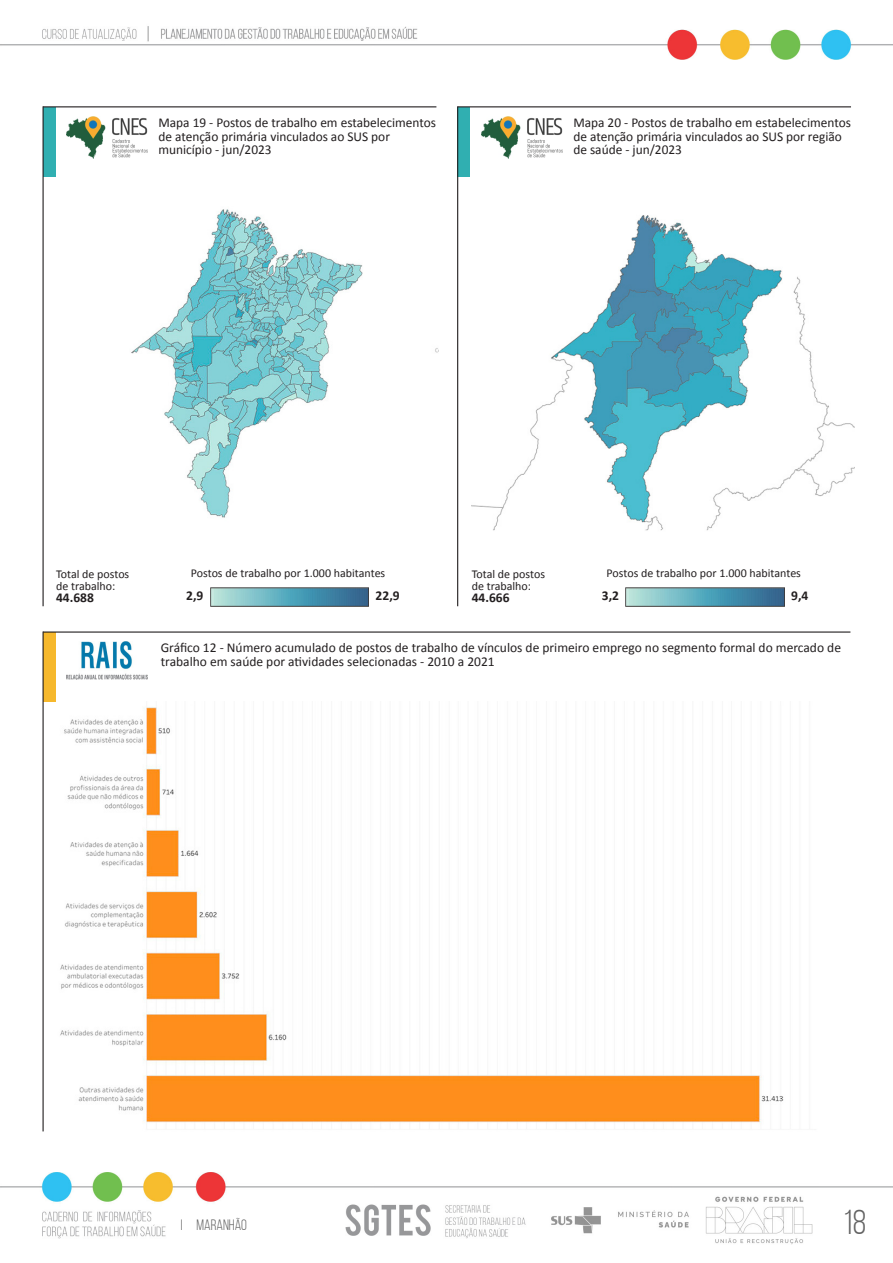
<style>
.page{position:relative;width:893px;height:1263px;background:#fff}
.page>*{position:absolute;margin:0;border:0;box-sizing:border-box;transform-origin:0 0}
.t1{font:34.5px "Bebas Neue";color:#636363}
.t2{font:15px "Bebas Neue";color:#636363}
.t3{font:13.5px/13.5px "Calibri";color:#231f20}
.t4{font:700 13.5px "Calibri";color:#231f20}
.t5{font:12px/12px "Calibri";color:#231f20}
</style>
<div class="page">
<img style="left:0;top:26px;width:893px;height:33px">
<img style="left:0;top:1172px;width:893px;height:73px">
<div style="left:43px;top:107px;width:12px;height:69px;background:#30afb1"></div>
<img style="left:66px;top:117px;width:82px;height:41px">
<hr style="left:43px;top:106px;width:393px;height:1px;background:#231f20">
<hr style="left:43px;top:106px;width:1px;height:500px;background:#231f20">
<div style="left:458px;top:107px;width:12px;height:69px;background:#30afb1"></div>
<img style="left:481px;top:117px;width:81px;height:41px">
<hr style="left:458px;top:106px;width:393px;height:1px;background:#231f20">
<hr style="left:457px;top:106px;width:1px;height:500px;background:#231f20">
<div style="left:43px;top:632px;width:12px;height:69px;background:#f6b82c"></div>
<hr style="left:43px;top:631px;width:807px;height:2px;background:#231f20">
<hr style="left:43px;top:631px;width:1px;height:500px;background:#231f20">
<img style="left:66px;top:642px;width:82px;height:38px">
<img style="left:131px;top:209px;width:308px;height:309px">
<img style="left:472px;top:215px;width:382px;height:316px">
<img style="left:210px;top:587px;width:158px;height:19px">
<img style="left:626px;top:587px;width:158px;height:19px">
<img style="left:60px;top:707px;width:724px;height:416px">
<p class="t3" style="left:158px;top:116px;width:279px">Mapa 19 - Postos de trabalho em estabelecimentos de atenção primária vinculados ao SUS por município - jun/2023</p>
<p class="t3" style="left:573px;top:116px;width:279px">Mapa 20 - Postos de trabalho em estabelecimentos de atenção primária vinculados ao SUS por região de saúde - jun/2023</p>
<p class="t5" style="left:191px;top:567px;width:196px">Postos de trabalho por 1.000 habitantes</p>
<p class="t4" style="left:186px;top:586px;width:19px">2,9</p>
<p class="t5" style="left:607px;top:567px;width:196px">Postos de trabalho por 1.000 habitantes</p>
<p class="t4" style="left:602px;top:586px;width:19px">3,2</p>
<p class="t5" style="left:56px;top:567px;width:75px">Total de postos de trabalho:</p>
<p class="t4" style="left:56px;top:587px;width:39px">44.688</p>
<p class="t4" style="left:791px;top:586px;width:19px">9,4</p>
<p class="t5" style="left:472px;top:567px;width:75px">Total de postos de trabalho:</p>
<p class="t4" style="left:472px;top:587px;width:39px">44.666</p>
<p class="t4" style="left:376px;top:586px;width:26px">22,9</p>
<p class="t3" style="left:161px;top:641px;width:682px">Gráfico 12 - Número acumulado de postos de trabalho de vínculos de primeiro emprego no segmento formal do mercado de trabalho em saúde por atividades selecionadas - 2010 a 2021</p>
<p class="t2" style="left:181px;top:1217px;width:68px">I MARANHÃO</p>
<h1 class="t1" style="left:843px;top:1204px;width:25px">18</h1>
</div>
